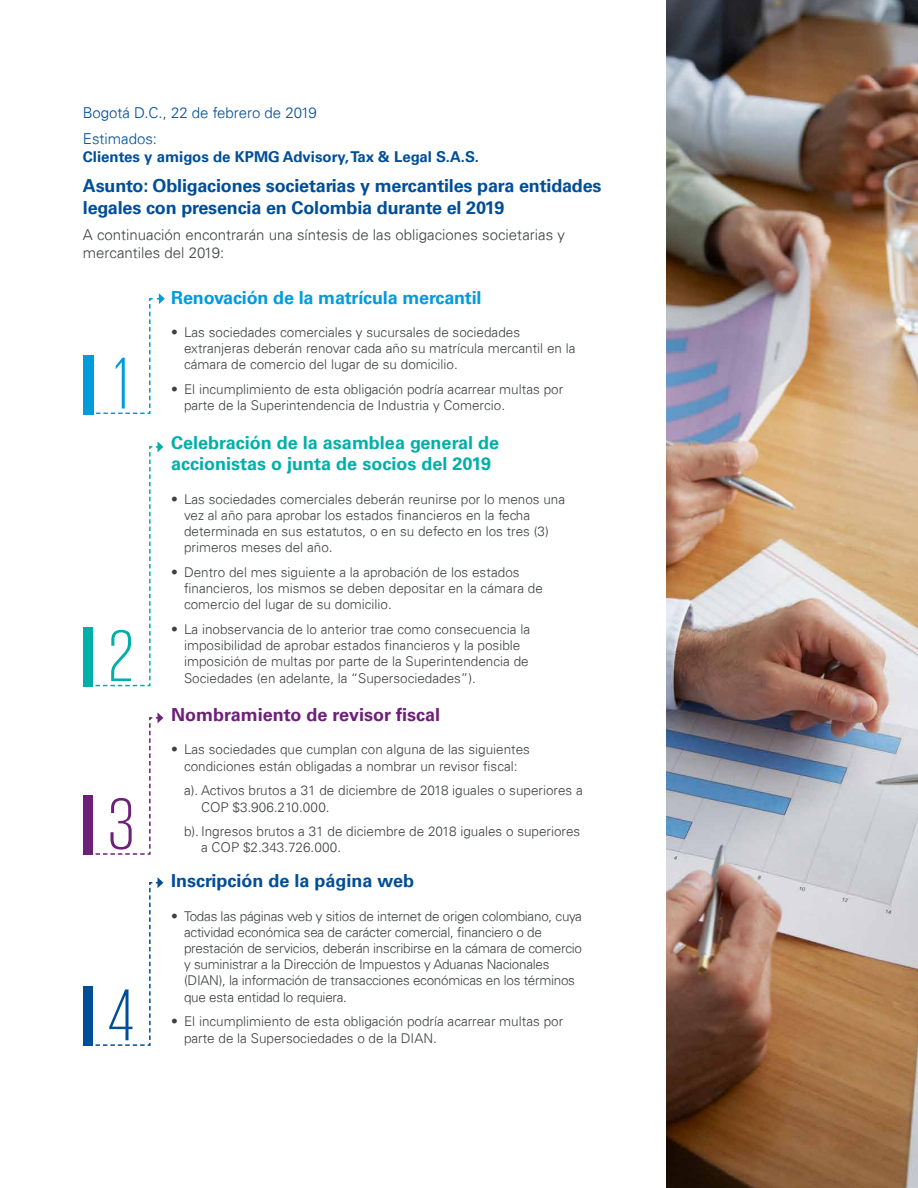
<style>
.page{position:relative;width:918px;height:1188px;background:#fff}
.page>*{position:absolute;margin:0;border:0;box-sizing:border-box;transform-origin:0 0}
.t1{font:300 75px "KPMG";color:#009cdc}
.t2{font:300 75px "KPMG";color:#6d2077}
.t3{font:300 75px "KPMG";color:#004e98}
.t4{font:300 75px "KPMG";color:#00afa8}
.t5{font:700 18px/21.6px "Univers 65";letter-spacing:-.01em;color:#004e98}
.t6{font:700 18px/21.6px "Univers 65";color:#00afa8}
.t7{font:700 18px "Univers 65";letter-spacing:-.01em;color:#009cdc}
.t8{font:700 18px "Univers 65";color:#6d2077}
.t9{font:300 15px/18px "Univers 45";color:#3f4141}
.t10{font:700 15px "Univers 65";color:#004e98}
.t11{font:300 15px/26.5px "Univers 45";color:#004e98}
.t12{font:300 13.5px/16.2px "Univers 45";color:#3f4141}
.t13{font:300 13.5px/16.2px "Univers 45";letter-spacing:-.02em;color:#3f4141}
</style>
<div class="page">
<img style="left:667px;top:0;width:251px;height:1188px">
<svg style="left:83px;top:293px;width:82px;height:122px"></svg>
<svg style="left:82px;top:712px;width:81px;height:143px"></svg>
<svg style="left:82px;top:877px;width:81px;height:169px"></svg>
<svg style="left:82px;top:441px;width:81px;height:246px"></svg>
<div style="left:83px;top:355px;width:10px;height:59px;background:#009cdc"></div>
<div style="left:83px;top:796px;width:9px;height:59px;background:#6d2077"></div>
<div style="left:83px;top:987px;width:9px;height:59px;background:#004e98"></div>
<div style="left:83px;top:627px;width:9px;height:59px;background:#00afa8"></div>
<p class="t11" style="left:83px;top:99px;width:236px">Bogotá D.C., 22 de febrero de 2019<br>Estimados:</p>
<p class="t10" style="left:83px;top:148px;width:398px">Clientes y amigos de KPMG Advisory, Tax &amp; Legal S.A.S.</p>
<h2 class="t5" style="left:83px;top:175px;width:520px">Asunto: Obligaciones societarias y mercantiles para entidades legales con presencia en Colombia durante el 2019</h2>
<p class="t9" style="left:83px;top:226px;width:484px">A continuación encontrarán una síntesis de las obligaciones societarias y mercantiles del 2019:</p>
<h2 class="t7" style="left:171px;top:287px;width:312px">Renovación de la matrícula mercantil</h2>
<p class="t12" style="left:184px;top:324px;width:393px;text-indent:-13px">• Las sociedades comerciales y sucursales de sociedades extranjeras deberán renovar cada año su matrícula mercantil en la cámara de comercio del lugar de su domicilio.</p>
<p class="t12" style="left:184px;top:381px;width:381px;text-indent:-13px">• El incumplimiento de esta obligación podría acarrear multas por parte de la Superintendencia de Industria y Comercio.</p>
<h2 class="t6" style="left:171px;top:432px;width:330px">Celebración de la asamblea general de accionistas o junta de socios del 2019</h2>
<p class="t12" style="left:184px;top:491px;width:383px;text-indent:-13px">• Las sociedades comerciales deberán reunirse por lo menos una vez al año para aprobar los estados financieros en la fecha determinada en sus estatutos, o en su defecto en los tres (3) primeros meses del año.</p>
<p class="t12" style="left:184px;top:564px;width:360px;text-indent:-13px">• Dentro del mes siguiente a la aprobación de los estados financieros, los mismos se deben depositar en la cámara de comercio del lugar de su domicilio.</p>
<p class="t12" style="left:184px;top:621px;width:348px;text-indent:-13px">• La inobservancia de lo anterior trae como consecuencia la imposibilidad de aprobar estados financieros y la posible imposición de multas por parte de la Superintendencia de Sociedades (en adelante, la “Supersociedades”).</p>
<h2 class="t8" style="left:171px;top:704px;width:270px">Nombramiento de revisor fiscal</h2>
<p class="t12" style="left:171px;top:742px;width:360px;text-align:center">• Las sociedades que cumplan con alguna de las siguientes condiciones están obligadas a nombrar un revisor fiscal:</p>
<p class="t12" style="left:201px;top:782px;width:383px;text-indent:-17px">a). Activos brutos a 31 de diciembre de 2018 iguales o superiores a<br>COP $3.906.210.000.</p>
<p class="t12" style="left:201px;top:823px;width:381px;text-indent:-17px">b). Ingresos brutos a 31 de diciembre de 2018 iguales o superiores a COP $2.343.726.000.</p>
<h2 class="t5" style="left:171px;top:870px;width:244px">Inscripción de la página web</h2>
<p class="t13" style="left:184px;top:908px;width:400px;text-indent:-13px">• Todas las páginas web y sitios de internet de origen colombiano, cuya actividad económica sea de carácter comercial, financiero o de prestación de servicios, deberán inscribirse en la cámara de comercio y suministrar a la Dirección de Impuestos y Aduanas Nacionales (DIAN), la información de transacciones económicas en los términos que esta entidad lo requiera.</p>
<p class="t12" style="left:184px;top:1013px;width:381px;text-indent:-13px">• El incumplimiento de esta obligación podría acarrear multas por parte de la Supersociedades o de la DIAN.</p>
<h1 class="t1" style="left:114px;top:347px;width:16px">1</h1>
<h1 class="t4" style="left:109px;top:620px;width:25px">2</h1>
<h1 class="t2" style="left:109px;top:788px;width:27px">3</h1>
<h1 class="t3" style="left:109px;top:979px;width:27px">4</h1>
</div>
